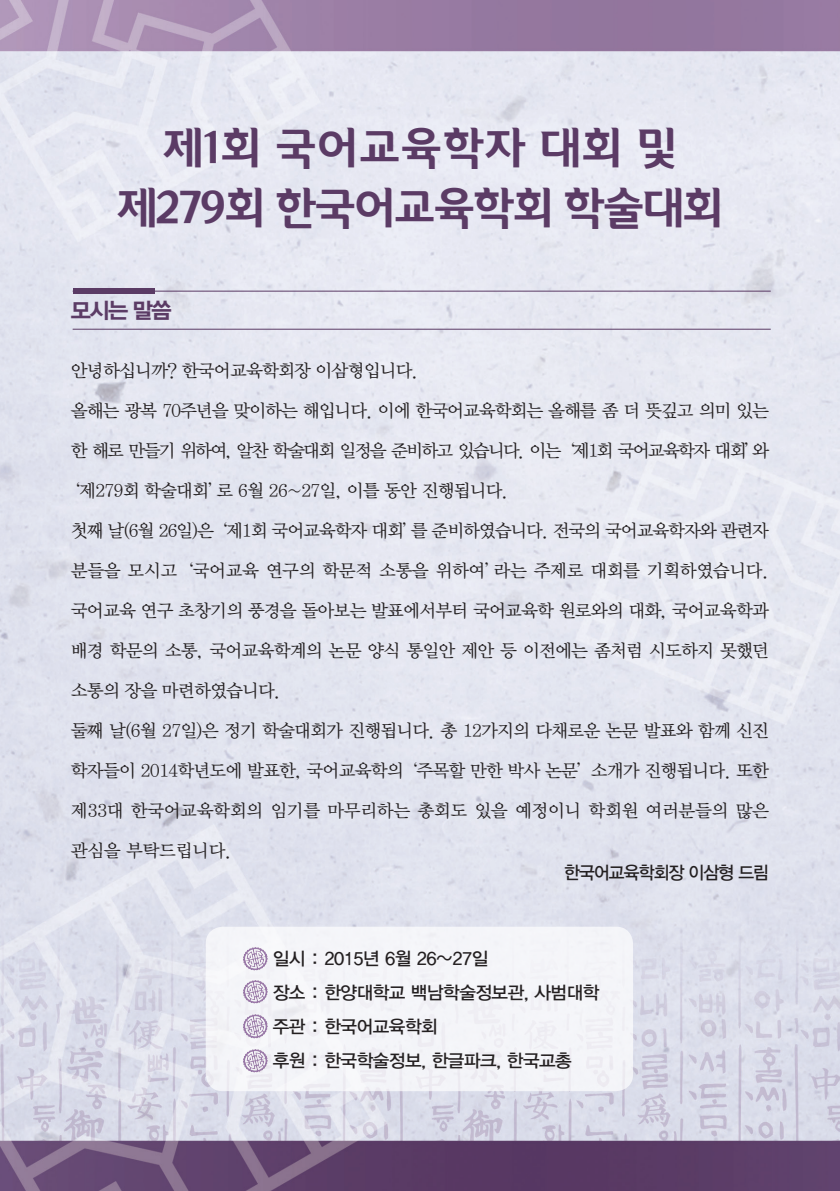
<style>
.page{position:relative;width:840px;height:1191px;background:#fff}
.page>*{position:absolute;margin:0;border:0;box-sizing:border-box;transform-origin:0 0}
.t1{font:700 44px "Auction Gothic";letter-spacing:-.05em;color:#5b3b65}
.t2{font:700 44px "Auction Gothic";color:#5b3b65}
.t3{font:22px "YDIYGO350";color:#5b3b65}
.t4{font:18px "YDIY Mj O330";letter-spacing:-.05em;color:#231f20}
.t5{font:18px "YDIY Mj O330";letter-spacing:-.025em;color:#231f20}
.t6{font:18px/34px "YDIYGO330";letter-spacing:-.025em;color:#231f20}
.t7{font:18px "YDIY Mj O330";letter-spacing:-.1em;color:#231f20}
.t8{font:18px "YDIYGO330";letter-spacing:-.05em;color:#231f20;scale:.95 1}
</style>
<div class="page">
<img style="left:0;top:0;width:839px;height:1191px">
<hr style="left:73px;top:329px;width:697px;height:1px;background:#5b3b65">
<hr style="left:73px;top:291px;width:697px;height:1px;background:#5b3b65">
<div style="left:73px;top:288px;width:81px;height:6px;background:#5b3b65"></div>
<div style="left:206px;top:926px;width:426px;height:165px;background:#f4f5f8;border-radius:17px"></div>
<img style="left:243px;top:947px;width:25px;height:24px">
<img style="left:243px;top:980px;width:25px;height:24px">
<img style="left:243px;top:1014px;width:25px;height:25px">
<img style="left:243px;top:1049px;width:25px;height:24px">
<h1 class="t2" style="left:162px;top:126px;width:517px">제1회 국어교육학자 대회 및</h1>
<h1 class="t1" style="left:116px;top:186px;width:609px">제279회 한국어교육학회 학술대회</h1>
<p class="t3" style="left:71px;top:299px;width:102px">모시는 말씀</p>
<p class="t4" style="left:71px;top:362px;width:349px">안녕하십니까? 한국어교육학회장 이삼형입니다.</p>
<p class="t4" style="left:71px;top:402px;width:699px">올해는 광복 70주년을 맞이하는 해입니다. 이에 한국어교육학회는 올해를 좀 더 뜻깊고 의미 있는</p>
<p class="t7" style="left:71px;top:442px;width:699px">한 해로 만들기 위하여, 알찬 학술대회 일정을 준비하고 있습니다. 이는 ‘제1회 국어교육학자 대회’와</p>
<p class="t4" style="left:62px;top:482px;width:448px">‘제279회 학술대회’로 6월 26~27일, 이틀 동안 진행됩니다.</p>
<p class="t4" style="left:71px;top:522px;width:699px">첫째 날(6월 26일)은 ‘제1회 국어교육학자 대회’를 준비하였습니다. 전국의 국어교육학자와 관련자</p>
<p class="t5" style="left:71px;top:562px;width:699px">분들을 모시고 ‘국어교육 연구의 학문적 소통을 위하여’라는 주제로 대회를 기획하였습니다.</p>
<p class="t4" style="left:71px;top:602px;width:699px">국어교육 연구 초창기의 풍경을 돌아보는 발표에서부터 국어교육학 원로와의 대화, 국어교육학과</p>
<p class="t4" style="left:71px;top:641px;width:699px">배경 학문의 소통, 국어교육학계의 논문 양식 통일안 제안 등 이전에는 좀처럼 시도하지 못했던</p>
<p class="t4" style="left:71px;top:681px;width:211px">소통의 장을 마련하였습니다.</p>
<p class="t4" style="left:71px;top:721px;width:699px">둘째 날(6월 27일)은 정기 학술대회가 진행됩니다. 총 12가지의 다채로운 논문 발표와 함께 신진</p>
<p class="t4" style="left:71px;top:761px;width:699px">학자들이 2014학년도에 발표한, 국어교육학의 ‘주목할 만한 박사 논문’소개가 진행됩니다. 또한</p>
<p class="t5" style="left:71px;top:801px;width:699px">제33대 한국어교육학회의 임기를 마무리하는 총회도 있을 예정이니 학회원 여러분들의 많은</p>
<p class="t5" style="left:71px;top:841px;width:162px">관심을 부탁드립니다.</p>
<p class="t8" style="left:564px;top:862px;width:217px">한국어교육학회장 이삼형 드림</p>
<p class="t6" style="left:272px;top:941px;width:328px">일시 : 2015년 6월 26~27일<br>장소 : 한양대학교 백남학술정보관, 사범대학 주관 : 한국어교육학회<br>후원 : 한국학술정보, 한글파크, 한국교총</p>
</div>
